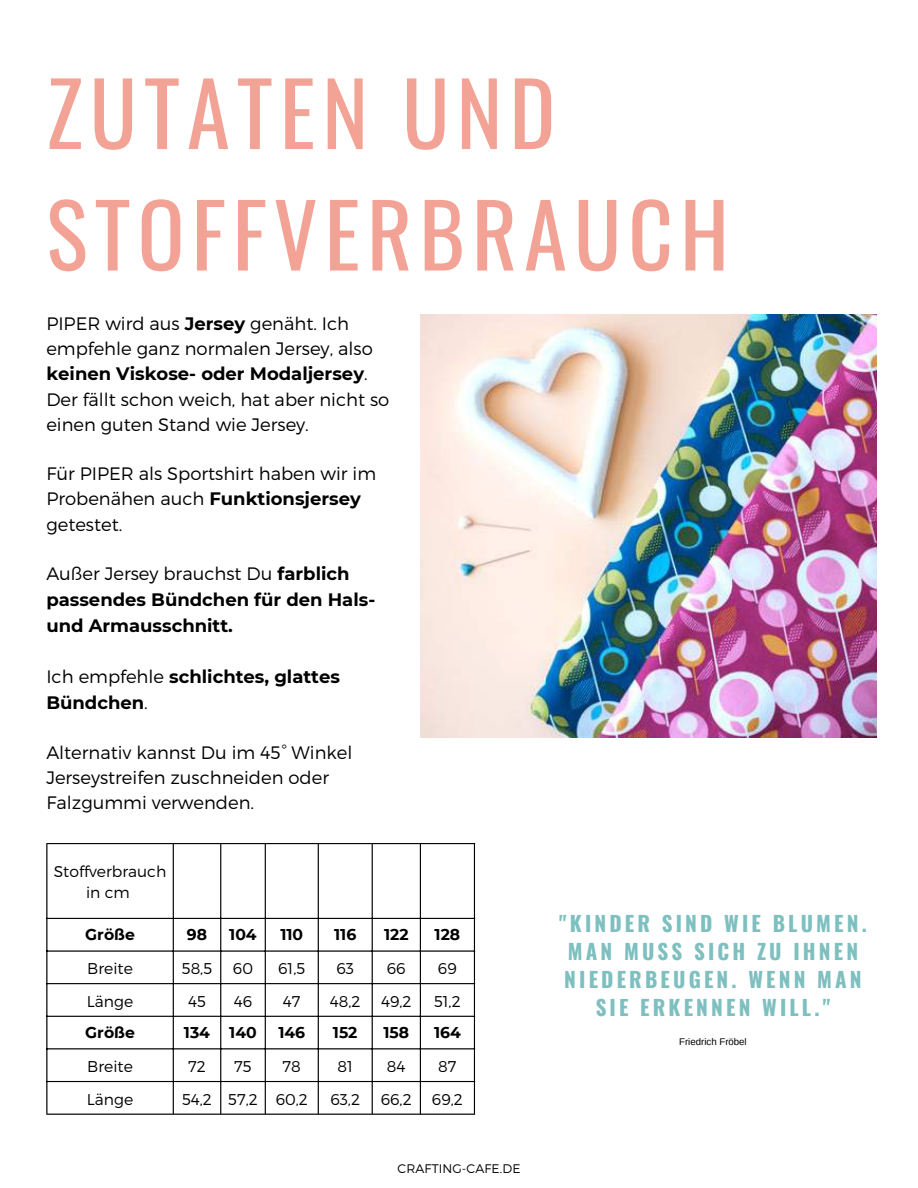
<style>
.page{position:relative;width:918px;height:1188px;background:#fff}
.page>*{position:absolute;margin:0;border:0;box-sizing:border-box;transform-origin:0 0}
.t1{font:87.15px/121.5px "Oswald";letter-spacing:.08em;color:#f3a395}
.t2{font:700 21px/28.2px "Oswald";letter-spacing:.15em;color:#7ebfbf;text-align:center}
.t3{font:300 18px/25.3px "Montserrat";color:#000}
.t4{font:700 18px/25.8px "Montserrat";color:#000}
.t5{font:300 15.6px/21.3px "Montserrat";color:#000;text-align:center}
.t6{font:700 15.6px "Montserrat";color:#000}
.t7{font:300 12.45px "Montserrat";letter-spacing:.01em;color:#000}
.t8{font:9.6px "Arimo";color:#000}
.s1{font-weight:700}
.s2{font-weight:300}
</style>
<div class="page">
<img style="left:420px;top:315px;width:456px;height:423px">
<hr style="left:46px;top:844px;width:1px;height:270px;background:#000">
<hr style="left:173px;top:844px;width:1px;height:270px;background:#000">
<hr style="left:220px;top:844px;width:1px;height:270px;background:#000">
<hr style="left:265px;top:844px;width:1px;height:270px;background:#000">
<hr style="left:318px;top:844px;width:1px;height:270px;background:#000">
<hr style="left:372px;top:844px;width:1px;height:270px;background:#000">
<hr style="left:420px;top:844px;width:1px;height:270px;background:#000">
<hr style="left:474px;top:844px;width:1px;height:270px;background:#000">
<hr style="left:46px;top:843px;width:429px;height:1px;background:#000">
<hr style="left:46px;top:918px;width:429px;height:1px;background:#000">
<hr style="left:46px;top:950px;width:429px;height:2px;background:#000">
<hr style="left:46px;top:983px;width:429px;height:1px;background:#000">
<hr style="left:46px;top:1016px;width:429px;height:1px;background:#000">
<hr style="left:46px;top:1048px;width:429px;height:1px;background:#000">
<hr style="left:46px;top:1081px;width:429px;height:1px;background:#000">
<hr style="left:46px;top:1114px;width:429px;height:1px;background:#000">
<h1 class="t1" style="left:46px;top:49px;width:684px">ZUTATEN UND<br>STOFFVERBRAUCH</h1>
<p class="t3" style="left:46px;top:310px;width:344px">PIPER wird aus <span class="s1">Jersey</span> genäht. Ich empfehle ganz normalen Jersey, also <span class="s1">keinen Viskose- oder Modaljersey</span>.<br>Der fällt schon weich, hat aber nicht so einen guten Stand wie Jersey.</p>
<p class="t3" style="left:46px;top:460px;width:331px">Für PIPER als Sportshirt haben wir im<br>Probenähen auch <span class="s1">Funktionsjersey </span>getestet.</p>
<p class="t4" style="left:46px;top:561px;width:331px"><span class="s2">Außer Jersey brauchst Du</span> farblich passendes Bündchen für den Hals&shy;und Armausschnitt.</p>
<p class="t4" style="left:46px;top:663px;width:295px"><span class="s2">Ich empfehle</span> schlichtes, glattes<br>Bündchen<span class="s2">.</span></p>
<p class="t3" style="left:46px;top:740px;width:308px;line-height:24.8px">Alternativ kannst Du im 45° Winkel<br>Jerseystreifen zuschneiden oder<br>Falzgummi verwenden.</p>
<p class="t5" style="left:54px;top:860px;width:114px">Stoffverbrauch in cm</p>
<p class="t6" style="left:85px;top:925px;width:51px">Größe</p>
<p class="t6" style="left:187px;top:925px;width:22px">98</p>
<p class="t6" style="left:229px;top:925px;width:29px">104</p>
<p class="t6" style="left:280px;top:925px;width:24px">110</p>
<p class="t6" style="left:334px;top:925px;width:24px">116</p>
<p class="t6" style="left:384px;top:925px;width:26px">122</p>
<p class="t6" style="left:435px;top:925px;width:27px">128</p>
<p class="t5" style="left:87px;top:957px;width:47px">Breite</p>
<p class="t5" style="left:182px;top:957px;width:32px">58,5</p>
<p class="t5" style="left:233px;top:957px;width:22px">60</p>
<p class="t5" style="left:278px;top:957px;width:29px">61,5</p>
<p class="t5" style="left:336px;top:957px;width:19px">63</p>
<p class="t5" style="left:387px;top:957px;width:20px">66</p>
<p class="t5" style="left:438px;top:957px;width:20px">69</p>
<p class="t5" style="left:87px;top:990px;width:48px">Länge</p>
<p class="t5" style="left:188px;top:990px;width:19px">45</p>
<p class="t5" style="left:234px;top:990px;width:20px">46</p>
<p class="t5" style="left:283px;top:990px;width:19px">47</p>
<p class="t5" style="left:330px;top:990px;width:32px">48,2</p>
<p class="t5" style="left:381px;top:990px;width:32px">49,2</p>
<p class="t5" style="left:434px;top:990px;width:28px">51,2</p>
<p class="t6" style="left:85px;top:1023px;width:51px">Größe</p>
<p class="t6" style="left:184px;top:1023px;width:74px">134 140</p>
<p class="t6" style="left:278px;top:1023px;width:28px">146</p>
<p class="t6" style="left:333px;top:1023px;width:26px">152</p>
<p class="t6" style="left:383px;top:1023px;width:27px">158</p>
<p class="t6" style="left:434px;top:1023px;width:28px">164</p>
<p class="t5" style="left:87px;top:1055px;width:47px">Breite</p>
<p class="t5" style="left:188px;top:1055px;width:19px">72</p>
<p class="t5" style="left:234px;top:1055px;width:19px">75</p>
<p class="t5" style="left:283px;top:1055px;width:20px">78</p>
<p class="t5" style="left:338px;top:1055px;width:17px">81</p>
<p class="t5" style="left:387px;top:1055px;width:20px">84</p>
<p class="t5" style="left:438px;top:1055px;width:20px">87</p>
<p class="t5" style="left:87px;top:1088px;width:48px">Länge</p>
<p class="t5" style="left:182px;top:1088px;width:127px">54,2 57,2 60,2</p>
<p class="t5" style="left:330px;top:1088px;width:31px">63,2</p>
<p class="t5" style="left:381px;top:1088px;width:32px">66,2</p>
<p class="t5" style="left:432px;top:1088px;width:32px">69,2</p>
<p class="t7" style="left:398px;top:1161px;width:124px">CRAFTING-CAFE.DE</p>
<p class="t2" style="left:559px;top:908px;width:309px">"KINDER SIND WIE BLUMEN.<br>MAN MUSS SICH ZU IHNEN<br>NIEDERBEUGEN. WENN MAN<br>SIE ERKENNEN WILL."</p>
<p class="t8" style="left:679px;top:1036px;width:69px">Friedrich Fröbel</p>
</div>
